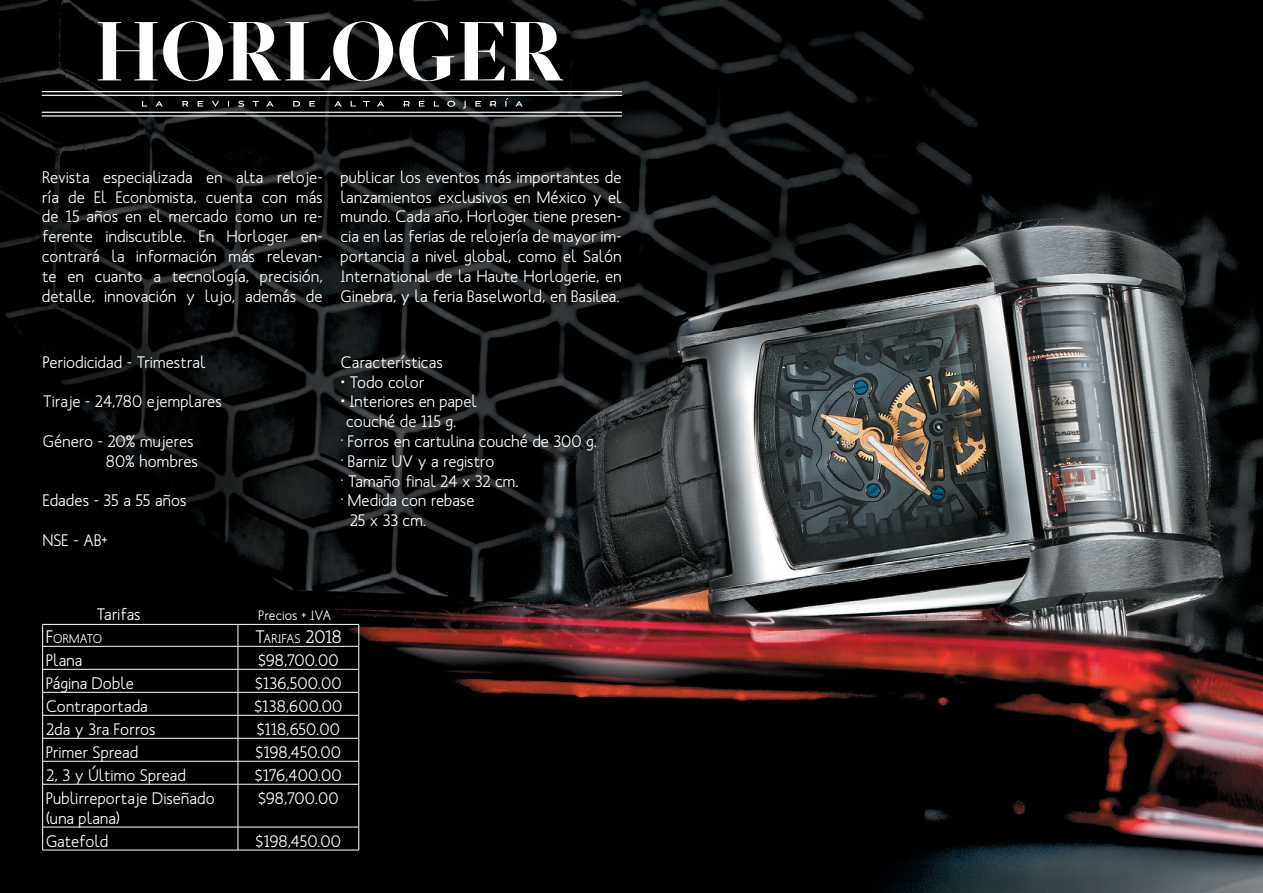
<style>
.page{position:relative;width:1263px;height:893px;background:#fff}
.page>*{position:absolute;margin:0;border:0;box-sizing:border-box;transform-origin:0 0}
.t1{font:500 16.5px/19.8px "Mank Sans";letter-spacing:.005em;color:#fff;text-align:justify}
.t2{font:500 13.5px "Mank Sans";letter-spacing:.01em;color:#fff}
.t3{font:500 12.6px "Mank Sans";color:#fff}
.s1{font-size:18px}
</style>
<div class="page">
<img style="left:0;top:0;width:1263px;height:893px">
<hr style="left:42px;top:624px;width:196px;height:1px;background:#fff">
<hr style="left:238px;top:624px;width:121px;height:1px;background:#fff">
<hr style="left:42px;top:646px;width:196px;height:1px;background:#fff">
<hr style="left:238px;top:646px;width:121px;height:1px;background:#fff">
<hr style="left:42px;top:669px;width:196px;height:1px;background:#fff">
<hr style="left:238px;top:669px;width:121px;height:1px;background:#fff">
<hr style="left:42px;top:692px;width:196px;height:1px;background:#fff">
<hr style="left:238px;top:692px;width:121px;height:1px;background:#fff">
<hr style="left:42px;top:715px;width:196px;height:1px;background:#fff">
<hr style="left:238px;top:715px;width:121px;height:1px;background:#fff">
<hr style="left:42px;top:738px;width:196px;height:1px;background:#fff">
<hr style="left:238px;top:738px;width:121px;height:1px;background:#fff">
<hr style="left:42px;top:761px;width:196px;height:1px;background:#fff">
<svg style="left:42px;top:624px;width:1px;height:160px"></svg>
<hr style="left:238px;top:761px;width:121px;height:1px;background:#fff">
<svg style="left:238px;top:624px;width:1px;height:160px"></svg>
<svg style="left:359px;top:624px;width:1px;height:160px"></svg>
<hr style="left:42px;top:784px;width:196px;height:1px;background:#fff">
<hr style="left:42px;top:784px;width:1px;height:43px;background:#fff">
<hr style="left:238px;top:784px;width:121px;height:1px;background:#fff">
<hr style="left:238px;top:784px;width:1px;height:43px;background:#fff">
<hr style="left:359px;top:784px;width:1px;height:43px;background:#fff">
<hr style="left:42px;top:827px;width:196px;height:1px;background:#fff">
<svg style="left:42px;top:827px;width:1px;height:23px"></svg>
<hr style="left:238px;top:827px;width:121px;height:1px;background:#fff">
<svg style="left:238px;top:827px;width:1px;height:23px"></svg>
<svg style="left:359px;top:827px;width:1px;height:23px"></svg>
<hr style="left:42px;top:850px;width:196px;height:1px;background:#fff">
<hr style="left:238px;top:850px;width:121px;height:1px;background:#fff">
<hr style="left:42px;top:112px;width:580px;height:1px;background:#fff">
<hr style="left:42px;top:115px;width:580px;height:2px;background:#fff">
<hr style="left:42px;top:91px;width:580px;height:1px;background:#fff">
<hr style="left:42px;top:95px;width:580px;height:1px;background:#fff">
<svg style="left:142px;top:98px;width:381px;height:10px"></svg>
<svg style="left:98px;top:21px;width:465px;height:60px"></svg>
<p class="t1" style="left:42px;top:167px;width:282px">Revista especializada en alta reloje&shy;ría de El Economista, cuenta con más de 15 años en el mercado como un re&shy;ferente indiscutible. En Horloger en&shy;contrará la información más relevan&shy;te en cuanto a tecnología, precisión, detalle, innovación y lujo, además de</p>
<p class="t1" style="left:341px;top:167px;width:282px">publicar los eventos más importantes de lanzamientos exclusivos en México y el mundo. Cada año, Horloger tiene presen&shy;cia en las ferias de relojería de mayor im&shy;portancia a nivel global, como el Salón International de la Haute Horlogerie, en Ginebra, y la feria Baselworld, en Basilea.</p>
<p class="t1" style="left:43px;top:352px;width:164px">Periodicidad - Trimestral</p>
<p class="t1" style="left:43px;top:392px;width:181px">Tiraje - 24,780 ejemplares</p>
<p class="t1" style="left:43px;top:431px;width:157px;text-align:right">Género - 20% mujeres<br>80% hombres</p>
<p class="t1" style="left:43px;top:491px;width:145px">Edades - 35 a 55 años</p>
<p class="t1" style="left:43px;top:530px;width:67px">NSE - AB+</p>
<p class="t1" style="left:341px;top:352px;width:104px">Características</p>
<p class="t1" style="left:341px;top:372px;width:85px">• Todo color</p>
<p class="t1" style="left:341px;top:392px;width:138px">• Interiores en papel</p>
<p class="t1" style="left:346px;top:411px;width:112px">couché de 115 g.</p>
<p class="t1" style="left:341px;top:431px;width:258px">· Forros en cartulina couché de 300 g.</p>
<p class="t1" style="left:341px;top:451px;width:155px">· Barniz UV y a registro</p>
<p class="t1" style="left:341px;top:471px;width:180px">· Tamaño final 24 x 32 cm.</p>
<p class="t1" style="left:341px;top:491px;width:135px">· Medida con rebase</p>
<p class="t1" style="left:350px;top:510px;width:78px">25 x 33 cm.</p>
<p class="t1" style="left:96px;top:604px;width:46px">Tarifas</p>
<p class="t2" style="left:258px;top:606px;width:74px">Precios + IVA</p>
<p class="t3" style="left:46px;top:630px;width:58px"><span class="s1">F</span>ORMATO</p>
<p class="t3" style="left:255px;top:630px;width:88px"><span class="s1">T</span>ARIFAS <span class="s1">2018</span></p>
<p class="t1" style="left:46px;top:650px;width:38px">Plana</p>
<p class="t1" style="left:258px;top:650px;width:82px">$98,700.00</p>
<p class="t1" style="left:46px;top:673px;width:89px">Página Doble</p>
<p class="t1" style="left:255px;top:673px;width:88px">$136,500.00</p>
<p class="t1" style="left:46px;top:696px;width:103px">Contraportada</p>
<p class="t1" style="left:254px;top:696px;width:90px">$138,600.00</p>
<p class="t1" style="left:46px;top:719px;width:111px">2da y 3ra Forros</p>
<p class="t1" style="left:257px;top:719px;width:85px">$118,650.00</p>
<p class="t1" style="left:46px;top:742px;width:94px">Primer Spread</p>
<p class="t1" style="left:256px;top:742px;width:87px">$198,450.00</p>
<p class="t1" style="left:46px;top:765px;width:141px">2, 3 y Último Spread</p>
<p class="t1" style="left:255px;top:765px;width:88px">$176,400.00</p>
<p class="t1" style="left:46px;top:788px;width:170px">Publirreportaje Diseñado (una plana)</p>
<p class="t1" style="left:258px;top:788px;width:82px">$98,700.00</p>
<p class="t1" style="left:46px;top:831px;width:64px">Gatefold</p>
<p class="t1" style="left:256px;top:831px;width:87px">$198,450.00</p>
</div>
